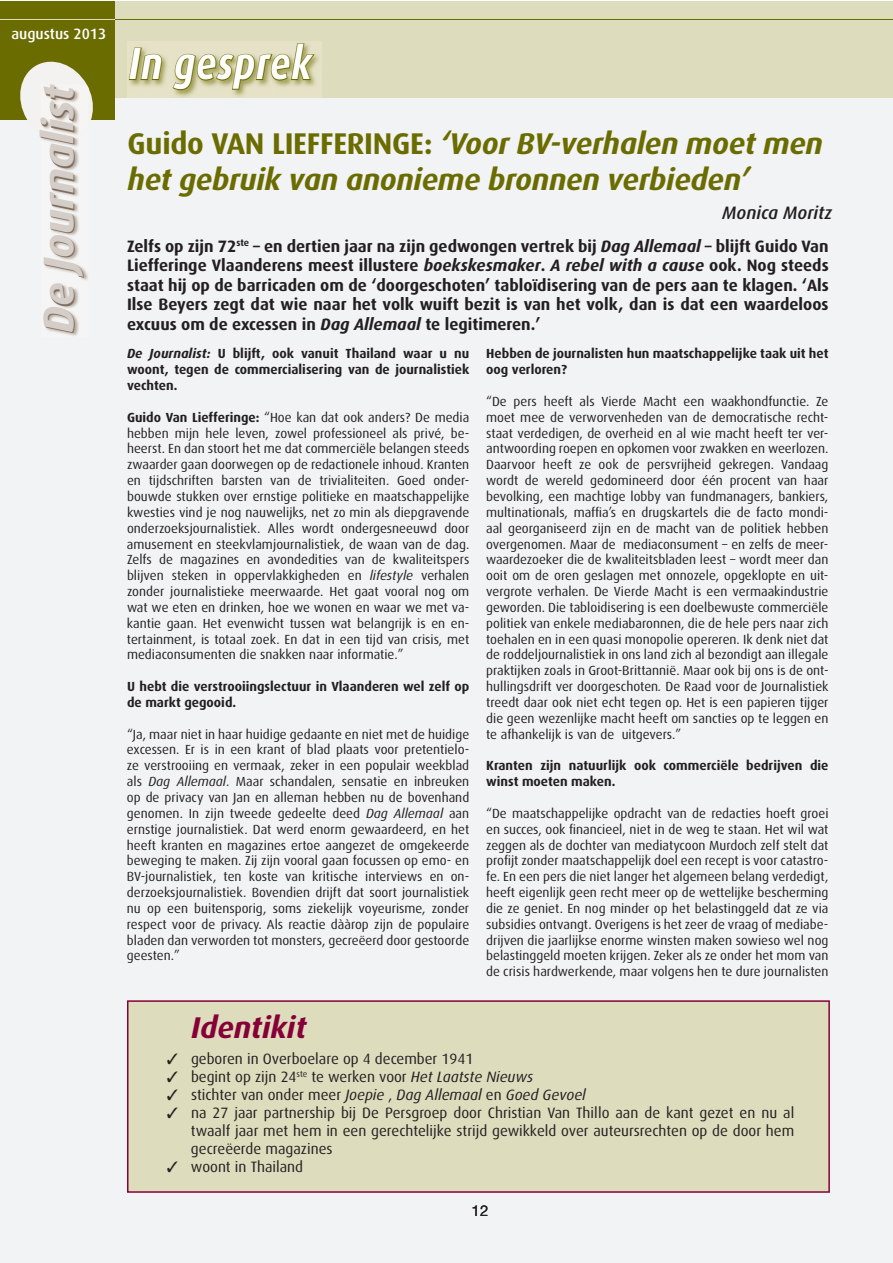
<style>
.page{position:relative;width:893px;height:1263px;background:#fff}
.page>*{position:absolute;margin:0;border:0;box-sizing:border-box;transform-origin:0 0}
.t1{font:italic 700 45px "Dax";letter-spacing:.025em;color:#fff;scale:.82 1}
.t2{font:italic 700 43.05px "Dax";color:#806f61}
.t3{font:italic 700 30px/36px "Dax";letter-spacing:-.01em;color:#6b6c00}
.t4{font:italic 700 30px "Dax";color:#860037}
.t5{font:italic 500 18px "Dax";color:#231f20}
.t6{font:700 16.5px/19.5px "Dax";color:#231f20;text-align:justify}
.t7{font:15px/18px "Dax";color:#231f20}
.t8{font:500 15px "Dax";color:#fff}
.t9{font:15px "Helvetica Neue LT Std";color:#231f20}
.t10{font:13.2px/15.9px "Dax";color:#231f20;text-align:justify}
.t11{font:700 13.2px/15.9px "Dax";color:#231f20}
.s1{font-style:normal}
.s2{font-style:italic}
.s3{font-weight:700}
</style>
<div class="page">
<div style="left:0;top:1px;width:892px;height:1262px;background:#f2f3f4"></div>
<div style="left:0;top:1px;width:892px;height:97px;background:#dddcbd"></div>
<div style="left:0;top:1px;width:115px;height:119px;background:#6b6c00"></div>
<svg style="left:20px;top:61px;width:73px;height:59px"></svg>
<img style="left:45px;top:141px;width:43px;height:195px">
<img style="left:41px;top:85px;width:48px;height:56px">
<hr style="left:108px;top:20px;width:784px;height:1px;background:#6b6c00">
<hr style="left:0;top:20px;width:115px;height:1px;background:#dddcbd">
<img style="left:128px;top:42px;width:193px;height:56px">
<svg style="left:129px;top:48px;width:33px;height:32px"></svg>
<svg style="left:173px;top:43px;width:142px;height:47px"></svg>
<div style="left:127px;top:1000px;width:703px;height:193px;background:#dddcbd"></div>
<svg style="left:167px;top:1053px;width:11px;height:11px"></svg>
<svg style="left:167px;top:1071px;width:11px;height:11px"></svg>
<svg style="left:167px;top:1089px;width:11px;height:11px"></svg>
<svg style="left:167px;top:1107px;width:11px;height:11px"></svg>
<svg style="left:167px;top:1161px;width:10px;height:11px"></svg>
<p class="t8" style="left:11px;top:26px;width:96px">augustus 2013</p>
<h2 class="t2" style="left:35px;top:334px;width:250px;rotate:-90deg">De Journalist</h2>
<h1 class="t1" style="left:129px;top:38px;width:224px">In gesprek</h1>
<h3 class="t3" style="left:128px;top:125px;width:697px"><span class="s1">Guido VAN LIEFFERINGE:</span> ‘Voor BV-verhalen moet men het gebruik van anonieme bronnen verbieden’</h3>
<h3 class="t5" style="left:722px;top:203px;width:111px">Monica Moritz</h3>
<p class="t6" style="left:127px;top:236px;width:703px">Zelfs op zijn 72<sup>ste</sup> – en dertien jaar na zijn gedwongen vertrek bij <span class="s2">Dag Allemaal</span> – blijft Guido Van Liefferinge Vlaanderens meest illustere <span class="s2">boekskesmaker</span>. <span class="s2">A rebel with a cause</span> ook. Nog steeds staat hij op de barricaden om de ‘doorgeschoten’ tabloïdisering van de pers aan te klagen. ‘Als Ilse Beyers zegt dat wie naar het volk wuift bezit is van het volk, dan is dat een waardeloos excuus om de excessen in <span class="s2">Dag Allemaal</span> te legitimeren.’</p>
<p class="t11" style="left:127px;top:346px;width:344px;text-align:justify"><span class="s2">De Journalist:</span> U blijft, ook vanuit Thailand waar u nu woont, tegen de commercialisering van de journalistiek vechten.</p>
<p class="t10" style="left:127px;top:409px;width:344px"><span class="s3">Guido Van Liefferinge:</span> “Hoe kan dat ook anders? De media hebben mijn hele leven, zowel professioneel als privé, be&shy;heerst. En dan stoort het me dat commerciële belangen steeds zwaarder gaan doorwegen op de redactionele inhoud. Kranten en tijdschriften barsten van de trivialiteiten. Goed onder&shy;bouwde stukken over ernstige politieke en maatschappelijke kwesties vind je nog nauwelijks, net zo min als diepgravende onderzoeksjournalistiek. Alles wordt ondergesneeuwd door amusement en steekvlamjournalistiek, de waan van de dag.<br>Zelfs de magazines en avondedities van de kwaliteitspers blijven steken in oppervlakkigheden en <span class="s2">lifestyle</span> verhalen zonder journalistieke meerwaarde. Het gaat vooral nog om wat we eten en drinken, hoe we wonen en waar we met va&shy;kantie gaan. Het evenwicht tussen wat belangrijk is en en&shy;tertainment, is totaal zoek. En dat in een tijd van crisis, met mediaconsumenten die snakken naar informatie.”</p>
<p class="t11" style="left:127px;top:679px;width:344px">U hebt die verstrooiingslectuur in Vlaanderen wel zelf op de markt gegooid.</p>
<p class="t10" style="left:127px;top:726px;width:344px">“Ja, maar niet in haar huidige gedaante en niet met de huidige excessen. Er is in een krant of blad plaats voor pretentielo&shy;ze verstrooiing en vermaak, zeker in een populair weekblad als <span class="s2">Dag Allemaal</span>. Maar schandalen, sensatie en inbreuken op de privacy van Jan en alleman hebben nu de bovenhand genomen. In zijn tweede gedeelte deed <span class="s2">Dag Allemaal</span> aan ernstige journalistiek. Dat werd enorm gewaardeerd, en het heeft kranten en magazines ertoe aangezet de omgekeerde beweging te maken. Zij zijn vooral gaan focussen op emo- en BV-journalistiek, ten koste van kritische interviews en on&shy;derzoeksjournalistiek. Bovendien drijft dat soort journalistiek nu op een buitensporig, soms ziekelijk voyeurisme, zonder respect voor de privacy. Als reactie dààrop zijn de populaire bladen dan verworden tot monsters, gecreëerd door gestoorde geesten.”</p>
<p class="t11" style="left:486px;top:346px;width:344px">Hebben de journalisten hun maatschappelijke taak uit het oog verloren?</p>
<p class="t10" style="left:486px;top:394px;width:344px">“De pers heeft als Vierde Macht een waakhondfunctie. Ze moet mee de verworvenheden van de democratische recht&shy;staat verdedigen, de overheid en al wie macht heeft ter ver&shy;antwoording roepen en opkomen voor zwakken en weerlozen.<br>Daarvoor heeft ze ook de persvrijheid gekregen. Vandaag wordt de wereld gedomineerd door één procent van haar bevolking, een machtige lobby van fundmanagers, bankiers, multinationals, maffia’s en drugskartels die de facto mondi&shy;aal georganiseerd zijn en de macht van de politiek hebben overgenomen. Maar de mediaconsument – en zelfs de meer&shy;waardezoeker die de kwaliteitsbladen leest – wordt meer dan ooit om de oren geslagen met onnozele, opgeklopte en uit&shy;vergrote verhalen. De Vierde Macht is een vermaakindustrie geworden. Die tabloidisering is een doelbewuste commerciële politiek van enkele mediabaronnen, die de hele pers naar zich toehalen en in een quasi monopolie opereren. Ik denk niet dat de roddeljournalistiek in ons land zich al bezondigt aan illegale praktijken zoals in Groot-Brittannië. Maar ook bij ons is de ont&shy;hullingsdrift ver doorgeschoten<span class="s2">.</span> De Raad voor de Journalistiek treedt daar ook niet echt tegen op. Het is een papieren tijger die geen wezenlijke macht heeft om sancties op te leggen en te afhankelijk is van de uitgevers.”</p>
<p class="t11" style="left:486px;top:758px;width:344px">Kranten zijn natuurlijk ook commerciële bedrijven die winst moeten maken.</p>
<p class="t10" style="left:486px;top:805px;width:344px">“De maatschappelijke opdracht van de redacties hoeft groei en succes, ook financieel, niet in de weg te staan. Het wil wat zeggen als de dochter van mediatycoon Murdoch zelf stelt dat profijt zonder maatschappelijk doel een recept is voor catastro&shy;fe. En een pers die niet langer het algemeen belang verdedigt, heeft eigenlijk geen recht meer op de wettelijke bescherming die ze geniet. En nog minder op het belastinggeld dat ze via subsidies ontvangt. Overigens is het zeer de vraag of mediabe&shy;drijven die jaarlijkse enorme winsten maken sowieso wel nog belastinggeld moeten krijgen. Zeker als ze onder het mom van de crisis hardwerkende, maar volgens hen te dure journalisten</p>
<h3 class="t4" style="left:191px;top:1010px;width:117px">Identikit</h3>
<p class="t7" style="left:191px;top:1050px;width:605px">geboren in Overboelare op 4 december 1941<br>begint op zijn 24<sup>ste</sup> te werken voor <span class="s2">Het Laatste Nieuws<br></span>stichter van onder meer <span class="s2">Joepie</span> , <span class="s2">Dag Allemaal</span> en <span class="s2">Goed Gevoel<br></span>na 27 jaar partnership bij De Persgroep door Christian Van Thillo aan de kant gezet en nu al twaalf jaar met hem in een gerechtelijke strijd gewikkeld over auteursrechten op de door hem gecreëerde magazines<br>woont in Thailand</p>
<p class="t9" style="left:472px;top:1202px;width:18px">12</p>
</div>
